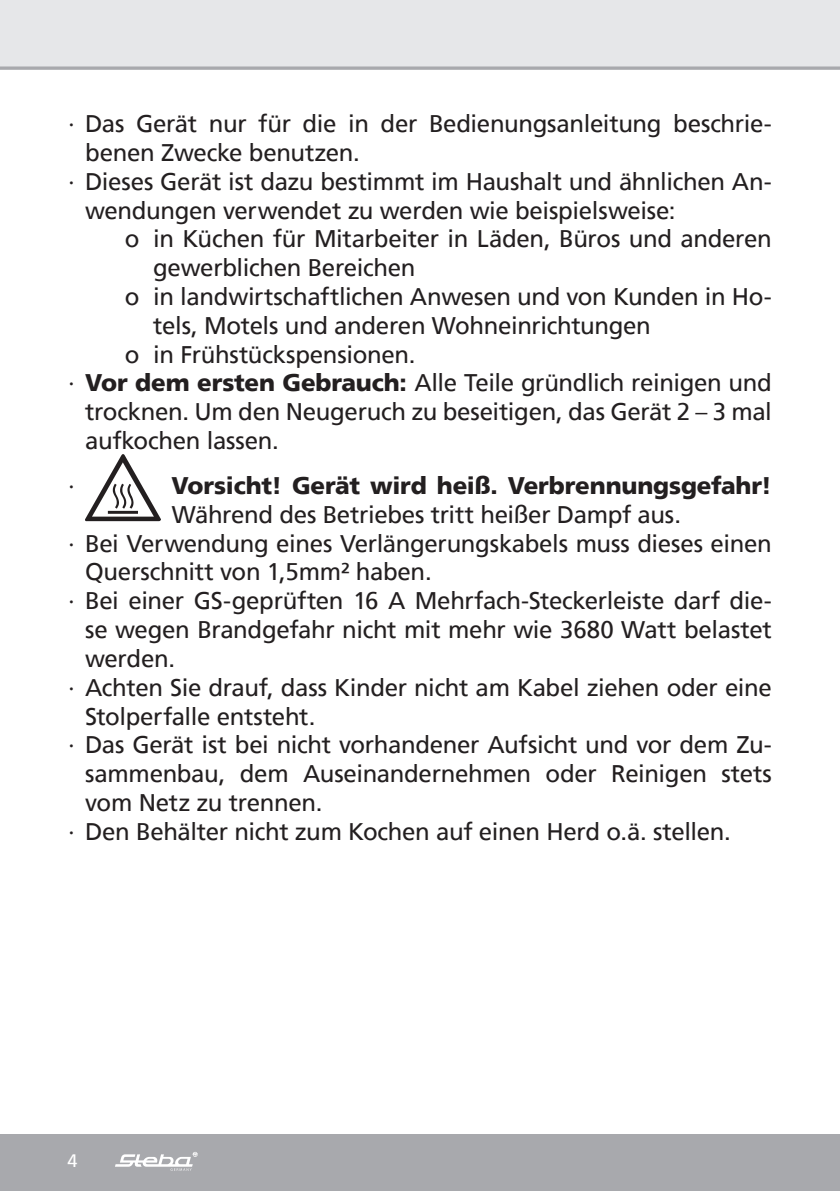
<style>
.page{position:relative;width:840px;height:1191px;background:#fff}
.page>*{position:absolute;margin:0;border:0;box-sizing:border-box;transform-origin:0 0}
.t1{font:24px "Frutiger";letter-spacing:-.015em;color:#231f20}
.t2{font:900 24px "Frutiger";letter-spacing:-.01em;color:#231f20}
.t3{font:18px "Frutiger";color:#fff}
.s1{font-weight:900}
</style>
<div class="page">
<div style="left:0;top:0;width:839px;height:68px;background:#e6e7e9"></div>
<hr style="left:839px;top:1134px;width:1px;height:57px;background:#a8a9ad">
<div style="left:0;top:1134px;width:839px;height:57px;background:#a8a9ad"></div>
<svg style="left:115px;top:1152px;width:82px;height:18px"></svg>
<svg style="left:0;top:66px;width:839px;height:4px;background:#b3b4b8"></svg>
<img style="left:85px;top:454px;width:75px;height:68px">
<p class="t1" style="left:68px;top:110px;width:705px">∙ Das Gerät nur für die in der Bedienungsanleitung beschrie-</p>
<p class="t1" style="left:85px;top:138px;width:276px">benen Zwecke benutzen.</p>
<p class="t1" style="left:68px;top:167px;width:705px">∙ Dieses Gerät ist dazu bestimmt im Haushalt und ähnlichen An-</p>
<p class="t1" style="left:85px;top:196px;width:591px">wendungen verwendet zu werden wie beispielsweise:</p>
<p class="t1" style="left:125px;top:225px;width:648px">o in Küchen für Mitarbeiter in Läden, Büros und anderen</p>
<p class="t1" style="left:153px;top:254px;width:264px">gewerblichen Bereichen</p>
<p class="t1" style="left:125px;top:282px;width:648px">o in landwirtschaftlichen Anwesen und von Kunden in Ho-</p>
<p class="t1" style="left:153px;top:311px;width:499px">tels, Motels und anderen Wohneinrichtungen</p>
<p class="t1" style="left:125px;top:340px;width:292px">o in Frühstückspensionen.</p>
<p class="t1" style="left:68px;top:369px;width:704px">∙ <span class="s1">Vor dem ersten Gebrauch:</span> Alle Teile gründlich reinigen und</p>
<p class="t1" style="left:85px;top:398px;width:687px">trocknen. Um den Neugeruch zu beseitigen, das Gerät 2 – 3 mal</p>
<p class="t1" style="left:85px;top:426px;width:195px">aufkochen lassen.</p>
<p class="t1" style="left:68px;top:471px;width:8px">∙</p>
<p class="t2" style="left:171px;top:471px;width:601px">Vorsicht! Gerät wird heiß. Verbrennungsgefahr!</p>
<p class="t1" style="left:172px;top:500px;width:510px">Während des Betriebes tritt heißer Dampf aus.</p>
<p class="t1" style="left:68px;top:529px;width:705px">∙ Bei Verwendung eines Verlängerungskabels muss dieses einen</p>
<p class="t1" style="left:85px;top:558px;width:348px">Querschnitt von 1,5mm² haben.</p>
<p class="t1" style="left:68px;top:587px;width:705px">∙ Bei einer GS-geprüften 16 A Mehrfach-Steckerleiste darf die-</p>
<p class="t1" style="left:85px;top:615px;width:688px">se wegen Brandgefahr nicht mit mehr wie 3680 Watt belastet</p>
<p class="t1" style="left:85px;top:644px;width:91px">werden.</p>
<p class="t1" style="left:68px;top:673px;width:704px">∙ Achten Sie drauf, dass Kinder nicht am Kabel ziehen oder eine</p>
<p class="t1" style="left:85px;top:702px;width:232px">Stolperfalle entsteht.</p>
<p class="t1" style="left:68px;top:731px;width:705px">∙ Das Gerät ist bei nicht vorhandener Aufsicht und vor dem Zu-</p>
<p class="t1" style="left:85px;top:759px;width:687px">sammenbau, dem Auseinandernehmen oder Reinigen stets</p>
<p class="t1" style="left:85px;top:788px;width:239px">vom Netz zu trennen.</p>
<p class="t1" style="left:68px;top:817px;width:664px">∙ Den Behälter nicht zum Kochen auf einen Herd o.ä. stellen.</p>
<p class="t3" style="left:67px;top:1149px;width:12px">4</p>
</div>
